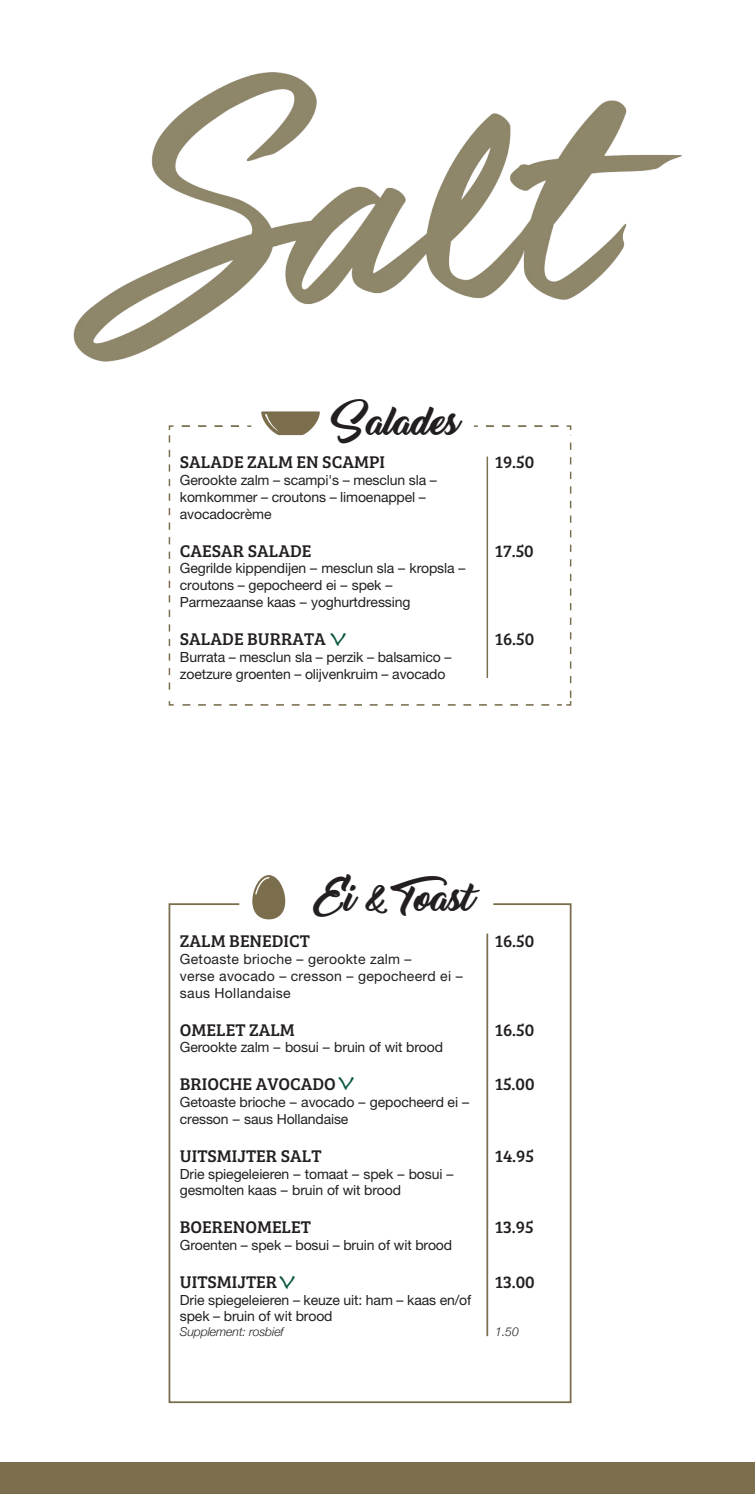
<style>
.page{position:relative;width:755px;height:1494px;background:#fff}
.page>*{position:absolute;margin:0;border:0;box-sizing:border-box;transform-origin:0 0}
.t1{font:31.5px "Thinking Of Betty";letter-spacing:-.05em;color:#231f20}
.t2{font:700 24.5px "Bradley Hand ITCTT";color:#095540}
.t3{font:17.5px "Bree Serif";color:#231f20}
.t4{font:14px/16.8px "Helvetica Neue LT Std";letter-spacing:-.01em;color:#231f20}
.t5{font:14px/16.8px "Helvetica Neue LT Std";letter-spacing:.02em;color:#231f20}
.t6{font:italic 300 12.25px "Helvetica Neue";letter-spacing:-.01em;color:#231f20}
</style>
<div class="page">
<div style="left:0;top:1461px;width:754px;height:32px;background:#7a6e4d"></div>
<svg style="left:168px;top:425px;width:403px;height:281px"></svg>
<svg style="left:261px;top:411px;width:58px;height:24px"></svg>
<svg style="left:252px;top:875px;width:33px;height:27px"></svg>
<img style="left:73px;top:73px;width:608px;height:289px">
<svg style="left:168px;top:902px;width:404px;height:501px"></svg>
<h1 class="t1" style="left:338px;top:406px;width:124px">Salades</h1>
<p class="t3" style="left:180px;top:449px;width:206px">SALADE ZALM EN SCAMPI</p>
<p class="t3" style="left:495px;top:449px;width:40px">19.50</p>
<p class="t4" style="left:180px;top:471px;width:258px">Gerookte zalm – scampi's – mesclun sla – komkommer – croutons – limoenappel – avocadocrème</p>
<p class="t3" style="left:180px;top:537px;width:133px">CAESAR SALADE</p>
<p class="t3" style="left:495px;top:537px;width:40px">17.50</p>
<p class="t4" style="left:180px;top:560px;width:287px">Gegrilde kippendijen – mesclun sla – kropsla – croutons – gepocheerd ei – spek –<br>Parmezaanse kaas – yoghurtdressing</p>
<p class="t3" style="left:180px;top:625px;width:147px">SALADE BURRATA</p>
<p class="t3" style="left:495px;top:625px;width:40px">16.50</p>
<p class="t4" style="left:180px;top:648px;width:273px">Burrata – mesclun sla – perzik – balsamico – zoetzure groenten – olijvenkruim – avocado</p>
<h2 class="t2" style="left:330px;top:619px;width:18px">V</h2>
<h1 class="t1" style="left:315px;top:881px;width:162px">Ei &amp; Toast</h1>
<p class="t3" style="left:180px;top:928px;width:131px">ZALM BENEDICT</p>
<p class="t3" style="left:495px;top:928px;width:40px">16.50</p>
<p class="t5" style="left:180px;top:950px;width:284px">Getoaste brioche – gerookte zalm –<br>verse avocado – cresson – gepocheerd ei – saus Hollandaise</p>
<p class="t3" style="left:180px;top:1016px;width:116px">OMELET ZALM</p>
<p class="t3" style="left:495px;top:1016px;width:40px">16.50</p>
<p class="t4" style="left:180px;top:1038px;width:264px">Gerookte zalm – bosui – bruin of wit brood</p>
<p class="t3" style="left:180px;top:1071px;width:157px">BRIOCHE AVOCADO</p>
<p class="t3" style="left:495px;top:1071px;width:41px">15.00</p>
<p class="t4" style="left:180px;top:1093px;width:290px">Getoaste brioche – avocado – gepocheerd ei – cresson – saus Hollandaise</p>
<p class="t3" style="left:180px;top:1142px;width:143px">UITSMIJTER SALT</p>
<p class="t3" style="left:495px;top:1142px;width:40px">14.95</p>
<p class="t4" style="left:180px;top:1164px;width:275px">Drie spiegeleieren – tomaat – spek – bosui – gesmolten kaas – bruin of wit brood</p>
<p class="t3" style="left:180px;top:1213px;width:132px">BOERENOMELET</p>
<p class="t3" style="left:495px;top:1213px;width:40px">13.95</p>
<p class="t4" style="left:180px;top:1236px;width:273px">Groenten – spek – bosui – bruin of wit brood</p>
<p class="t3" style="left:180px;top:1268px;width:99px">UITSMIJTER</p>
<p class="t3" style="left:495px;top:1268px;width:41px">13.00</p>
<p class="t4" style="left:180px;top:1290px;width:293px">Drie spiegeleieren – keuze uit: ham – kaas en/of spek – bruin of wit brood</p>
<p class="t6" style="left:180px;top:1321px;width:105px">Supplement: rosbief</p>
<p class="t6" style="left:495px;top:1321px;width:25px">1.50</p>
<h2 class="t2" style="left:338px;top:1063px;width:18px">V</h2>
<h2 class="t2" style="left:279px;top:1262px;width:18px">V</h2>
</div>
